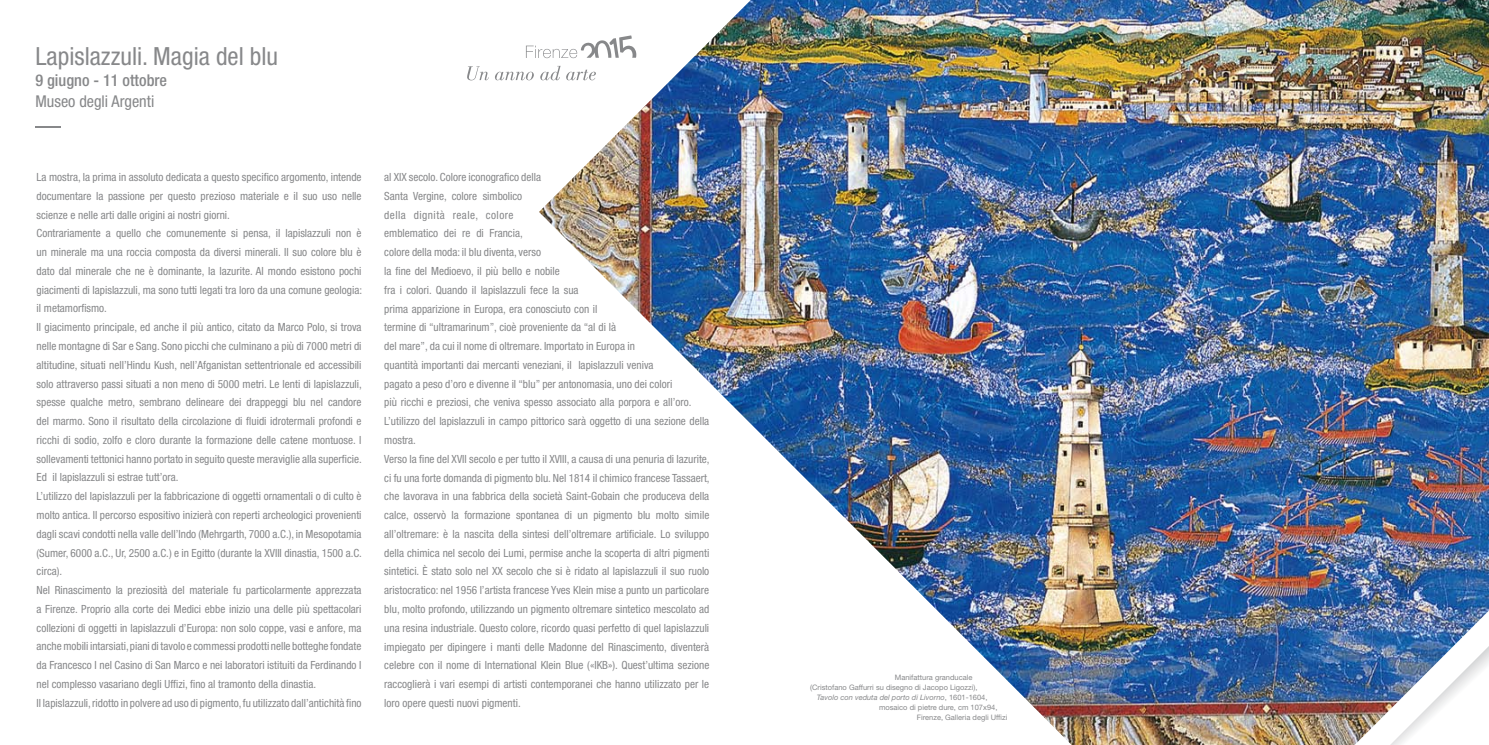
<style>
.page{position:relative;width:1489px;height:745px;background:#fff}
.page>*{position:absolute;margin:0;border:0;box-sizing:border-box;transform-origin:0 0}
.t1{font:condensed 25px "Helvetica Neue LT Std";color:#87888a}
.t2{font:500 condensed 16.25px "Helvetica Neue LT Std";color:#87888a}
.t3{font:condensed 16.25px "Helvetica Neue LT Std";color:#87888a}
.t4{font:condensed 11.25px/18.8px "Helvetica Neue LT Std";color:#87888a}
.t5{font:7.5px "Helvetica Neue LT Std";color:#87888a}
.t6{font:italic 7.5px "Helvetica Neue LT Std";color:#87888a}
.s1{font-style:normal}
</style>
<div class="page">
<img style="left:506px;top:0;width:982px;height:744px">
<img style="left:1287px;top:598px;width:201px;height:146px">
<svg style="left:467px;top:35px;width:169px;height:45px"></svg>
<svg style="left:35px;top:126px;width:26px;height:1px"></svg>
<h1 class="t1" style="left:35px;top:41px;width:244px">Lapislazzuli. Magia del blu</h1>
<h2 class="t2" style="left:35px;top:70px;width:133px">9 giugno - 11 ottobre</h2>
<h2 class="t3" style="left:35px;top:92px;width:120px">Museo degli Argenti</h2>
<p class="t4" style="left:37px;top:167px;width:327px">La mostra, la prima in assoluto dedicata a questo specifico argomento, intende documentare la passione per questo prezioso materiale e il suo uso nelle scienze e nelle arti dalle origini ai nostri giorni.<br>Contrariamente a quello che comunemente si pensa, il lapislazzuli non è un minerale ma una roccia composta da diversi minerali. Il suo colore blu è dato dal minerale che ne è dominante, la lazurite. Al mondo esistono pochi giacimenti di lapislazzuli, ma sono tutti legati tra loro da una comune geologia: il metamorfismo.<br>Il giacimento principale, ed anche il più antico, citato da Marco Polo, si trova nelle montagne di Sar e Sang. Sono picchi che culminano a più di 7000 metri di altitudine, situati nell’Hindu Kush, nell’Afganistan settentrionale ed accessibili solo attraverso passi situati a non meno di 5000 metri. Le lenti di lapislazzuli, spesse qualche metro, sembrano delineare dei drappeggi blu nel candore del marmo. Sono il risultato della circolazione di fluidi idrotermali profondi e ricchi di sodio, zolfo e cloro durante la formazione delle catene montuose. I sollevamenti tettonici hanno portato in seguito queste meraviglie alla superficie.<br>Ed il lapislazzuli si estrae tutt’ora.<br>L’utilizzo del lapislazzuli per la fabbricazione di oggetti ornamentali o di culto è molto antica. Il percorso espositivo inizierà con reperti archeologici provenienti dagli scavi condotti nella valle dell’Indo (Mehrgarth, 7000 a.C.), in Mesopotamia (Sumer, 6000 a.C., Ur, 2500 a.C.) e in Egitto (durante la XVIII dinastia, 1500 a.C. circa).<br>Nel Rinascimento la preziosità del materiale fu particolarmente apprezzata a Firenze. Proprio alla corte dei Medici ebbe inizio una delle più spettacolari collezioni di oggetti in lapislazzuli d’Europa: non solo coppe, vasi e anfore, ma anche mobili intarsiati, piani di tavolo e commessi prodotti nelle botteghe fondate da Francesco I nel Casino di San Marco e nei laboratori istituiti da Ferdinando I nel complesso vasariano degli Uffizi, fino al tramonto della dinastia.<br>Il lapislazzuli, ridotto in polvere ad uso di pigmento, fu utilizzato dall’antichità fino</p>
<p class="t4" style="left:384px;top:167px;width:327px">al XIX secolo. Colore iconografico della<br>Santa Vergine, colore simbolico<br>della dignità reale, colore<br>emblematico dei re di Francia,<br>colore della moda: il blu diventa, verso<br>la fine del Medioevo, il più bello e nobile<br>fra i colori. Quando il lapislazzuli fece la sua<br>prima apparizione in Europa, era conosciuto con il<br>termine di “ultramarinum”, cioè proveniente da “al di là<br>del mare”, da cui il nome di oltremare. Importato in Europa in<br>quantità importanti dai mercanti veneziani, il lapislazzuli veniva<br>pagato a peso d’oro e divenne il “blu” per antonomasia, uno dei colori<br>più ricchi e preziosi, che veniva spesso associato alla porpora e all’oro.<br>L’utilizzo del lapislazzuli in campo pittorico sarà oggetto di una sezione della mostra.<br>Verso la fine del XVII secolo e per tutto il XVIII, a causa di una penuria di lazurite, ci fu una forte domanda di pigmento blu. Nel 1814 il chimico francese Tassaert, che lavorava in una fabbrica della società Saint-Gobain che produceva della calce, osservò la formazione spontanea di un pigmento blu molto simile all’oltremare: è la nascita della sintesi dell’oltremare artificiale. Lo sviluppo della chimica nel secolo dei Lumi, permise anche la scoperta di altri pigmenti sintetici. È stato solo nel XX secolo che si è ridato al lapislazzuli il suo ruolo aristocratico: nel 1956 l’artista francese Yves Klein mise a punto un particolare blu, molto profondo, utilizzando un pigmento oltremare sintetico mescolato ad una resina industriale. Questo colore, ricordo quasi perfetto di quel lapislazzuli impiegato per dipingere i manti delle Madonne del Rinascimento, diventerà celebre con il nome di International Klein Blue («IKB»). Quest’ultima sezione raccoglierà i vari esempi di artisti contemporanei che hanno utilizzato per le loro opere questi nuovi pigmenti.</p>
<p class="t5" style="left:894px;top:672px;width:79px">Manifattura granducale</p>
<p class="t5" style="left:810px;top:682px;width:169px">(Cristofano Gaffurri su disegno di Jacopo Ligozzi),</p>
<p class="t6" style="left:817px;top:692px;width:172px">Tavolo con veduta del porto di Livorno<span class="s1">, 1601-1604,</span></p>
<p class="t5" style="left:879px;top:702px;width:120px">mosaico di pietre dure, cm 107x94,</p>
<p class="t5" style="left:916px;top:712px;width:92px">Firenze, Galleria degli Uffizi</p>
</div>
